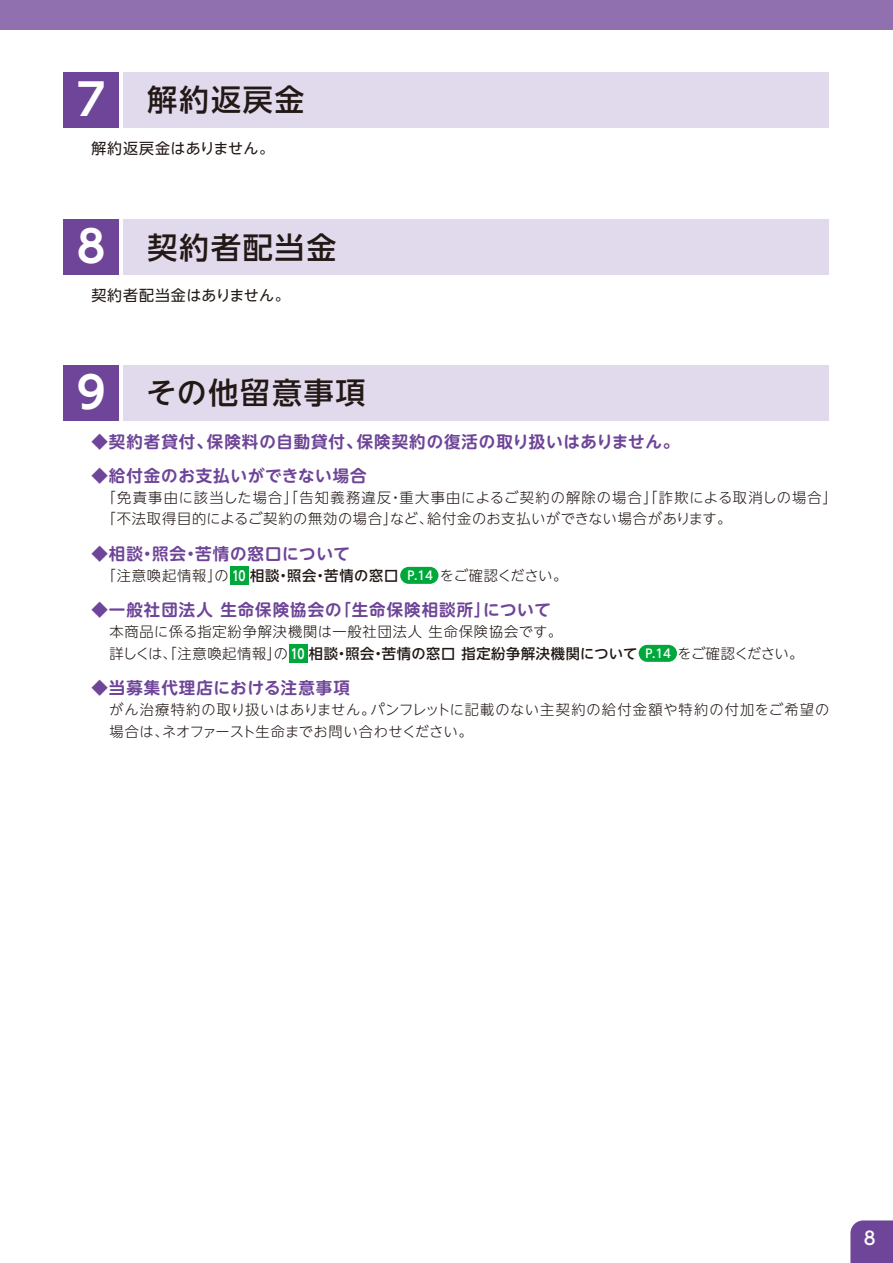
<style>
.page{position:relative;width:893px;height:1263px;background:#fff}
.page>*{position:absolute;margin:0;border:0;box-sizing:border-box;transform-origin:0 0}
.t1{font:500 30px "UD Shin Go NT Pro";letter-spacing:.06em;color:#221815}
.t2{font:500 18px "UD Shin Go NT Pro";color:#fff}
.t3{font:700 16.5px "UD Shin M Go Pro De";letter-spacing:.06em;color:#6e4598}
.t4{font:15px "UD Shin Go NT Pro";letter-spacing:.03em;color:#221815}
.t5{font:300 14.25px/21.8px "UD Shin Go NT Pro";letter-spacing:.06em;color:#221815}
.t6{font:700 13.5px "UD Shin Go NT Pro De";color:#fff;scale:.8 1}
.t7{font:500 12px "UD Shin Go NT Pro";color:#fff}
.s1{font-family:"UD Shin Go NT Pro De";font-weight:700;font-size:43.5px;color:#fff}
.s2{font-weight:500}
</style>
<div class="page">
<div style="left:0;top:0;width:893px;height:30px;background:#9070af"></div>
<div style="left:850px;top:1220px;width:43px;height:43px;background:#6e4598"></div>
<div style="left:123px;top:72px;width:706px;height:56px;background:#e1d9ec"></div>
<div style="left:64px;top:72px;width:55px;height:56px;background:#6e4598"></div>
<div style="left:123px;top:219px;width:706px;height:56px;background:#e1d9ec"></div>
<div style="left:64px;top:219px;width:55px;height:56px;background:#6e4598"></div>
<div style="left:123px;top:365px;width:706px;height:55px;background:#e1d9ec"></div>
<div style="left:64px;top:365px;width:55px;height:55px;background:#6e4598"></div>
<div style="left:289px;top:644px;width:18px;height:18px;background:#00a73b"></div>
<div style="left:230px;top:566px;width:18px;height:18px;background:#00a73b"></div>
<div style="left:639px;top:645px;width:38px;height:17px;background:#00a73b;border-radius:9px"></div>
<div style="left:400px;top:567px;width:38px;height:17px;background:#00a73b;border-radius:9px"></div>
<h1 class="t1" style="left:77px;top:76px;width:229px"><span class="s1">7</span> 解約返戻金</h1>
<p class="t4" style="left:91px;top:136px;width:184px">解約返戻金はありません。</p>
<h1 class="t1" style="left:77px;top:223px;width:261px"><span class="s1">8</span> 契約者配当金</h1>
<p class="t4" style="left:91px;top:283px;width:200px">契約者配当金はありません。</p>
<h1 class="t1" style="left:77px;top:368px;width:290px"><span class="s1">9</span> その他留意事項</h1>
<p class="t3" style="left:91px;top:428px;width:589px">◆契約者貸付、保険料の自動貸付、保険契約の復活の取り扱いはありません。</p>
<p class="t3" style="left:91px;top:462px;width:277px">◆給付金のお支払いができない場合</p>
<p class="t5" style="left:102px;top:486px;width:737px">「免責事由に該当した場合」「告知義務違反・重大事由によるご契約の解除の場合」「詐欺による取消しの場合」「不法取得目的によるご契約の無効の場合」など、給付金のお支払いができない場合があります。</p>
<p class="t3" style="left:91px;top:540px;width:260px">◆相談・照会・苦情の窓口について</p>
<p class="t5" style="left:102px;top:564px;width:467px">「注意喚起情報」の　 <span class="s2">相談・照会・苦情の窓口</span>　　 をご確認ください。</p>
<p class="t3" style="left:91px;top:597px;width:461px">◆一般社団法人 生命保険協会の「生命保険相談所」について</p>
<p class="t5" style="left:109px;top:620px;width:695px">本商品に係る指定紛争解決機関は一般社団法人 生命保険協会です。<br>詳しくは、「注意喚起情報」の　 <span class="s2">相談・照会・苦情の窓口 指定紛争解決機関について</span>　　 をご確認ください。</p>
<p class="t3" style="left:91px;top:675px;width:260px">◆当募集代理店における注意事項</p>
<p class="t5" style="left:109px;top:698px;width:722px">がん治療特約の取り扱いはありません。パンフレットに記載のない主契約の給付金額や特約の付加をご希望の場合は、ネオファースト生命までお問い合わせください。</p>
<p class="t6" style="left:232px;top:564px;width:19px">10</p>
<p class="t7" style="left:407px;top:566px;width:27px">P.14</p>
<p class="t6" style="left:291px;top:642px;width:19px">10</p>
<p class="t7" style="left:646px;top:644px;width:27px">P.14</p>
<p class="t2" style="left:864px;top:1223px;width:13px">8</p>
</div>
